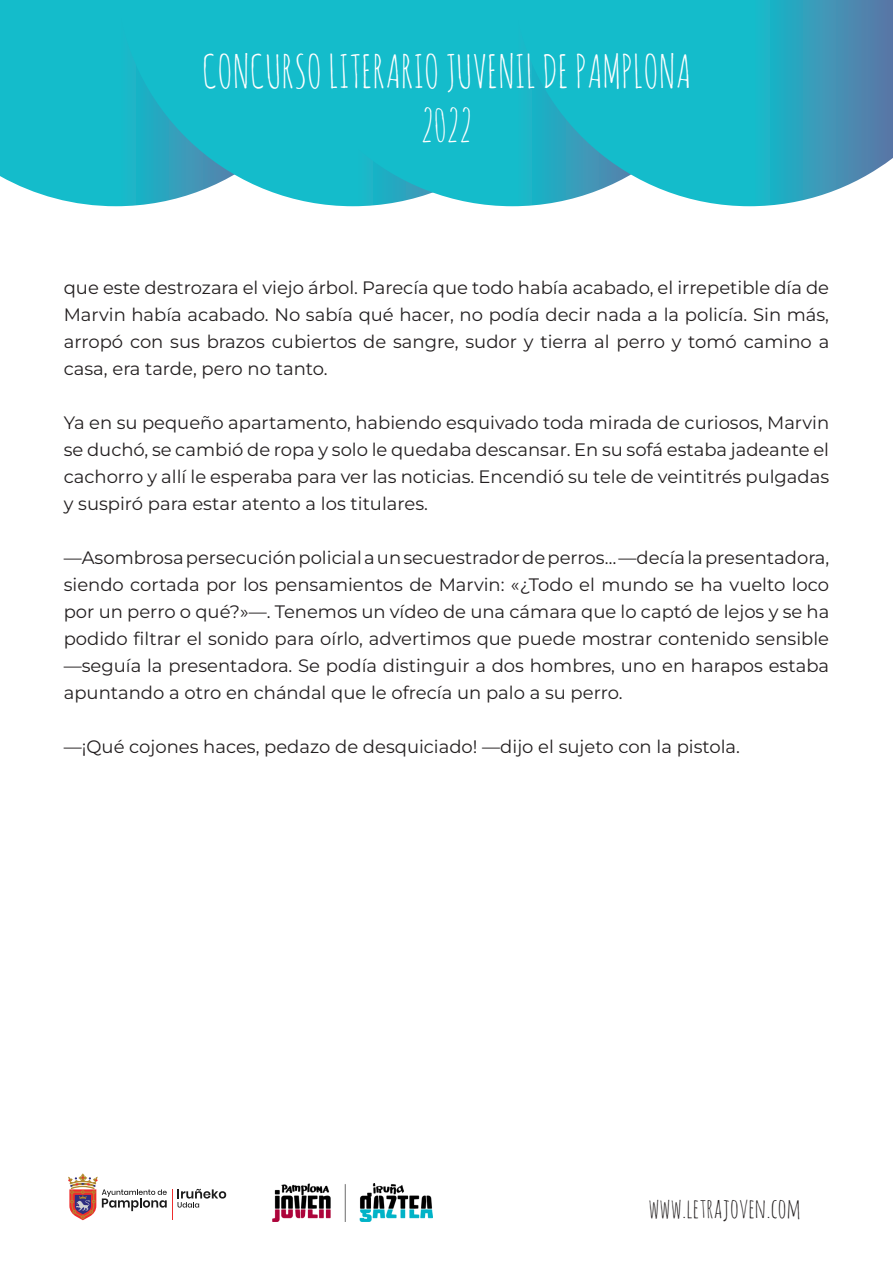
<style>
.page{position:relative;width:893px;height:1263px;background:#fff}
.page>*{position:absolute;margin:0;border:0;box-sizing:border-box;transform-origin:0 0}
.titulo_arriba{font:45px "Amatic SC";color:#fff}
.t1{font:27px "Amatic SC";color:#231f20}
.texto{font:18px/27px "Montserrat";color:#231f20;text-align:justify}
</style>
<div class="page">
<div style="left:0;top:0;width:118px;height:206px;background:#14bccb"></div>
<svg style="left:118px;top:0;width:159px;height:206px;background:#28bbcb"></svg>
<div style="left:277px;top:0;width:237px;height:206px;background:#14bccb"></div>
<svg style="left:514px;top:0;width:379px;height:206px;background:#30b2c6"></svg>
<svg style="left:178px;top:1189px;width:48px;height:18px"></svg>
<hr style="left:172px;top:1189px;width:1px;height:31px;background:#ee2d2d">
<svg style="left:68px;top:1173px;width:99px;height:47px"></svg>
<img style="left:272px;top:1184px;width:160px;height:37px">
<p class="titulo_arriba" style="left:202px;top:43px;width:490px">CONCURSO LITERARIO JUVENIL DE PAMPLONA</p>
<p class="titulo_arriba" style="left:421px;top:97px;width:52px">2022</p>
<p class="texto" style="left:64px;top:273px;width:767px">que este destrozara el viejo árbol. Parecía que todo había acabado, el irrepetible día de Marvin había acabado. No sabía qué hacer, no podía decir nada a la policía. Sin más, arropó con sus brazos cubiertos de sangre, sudor y tierra al perro y tomó camino a casa, era tarde, pero no tanto.</p>
<p class="texto" style="left:64px;top:408px;width:767px">Ya en su pequeño apartamento, habiendo esquivado toda mirada de curiosos, Marvin se duchó, se cambió de ropa y solo le quedaba descansar. En su sofá estaba jadeante el cachorro y allí le esperaba para ver las noticias. Encendió su tele de veintitrés pulgadas y suspiró para estar atento a los titulares.</p>
<p class="texto" style="left:64px;top:543px;width:767px">—Asombrosa persecución policial a un secuestrador de perros… —decía la presentadora, siendo cortada por los pensamientos de Marvin: «¿Todo el mundo se ha vuelto loco por un perro o qué?»—. Tenemos un vídeo de una cámara que lo captó de lejos y se ha podido filtrar el sonido para oírlo, advertimos que puede mostrar contenido sensible —seguía la presentadora. Se podía distinguir a dos hombres, uno en harapos estaba apuntando a otro en chándal que le ofrecía un palo a su perro.</p>
<p class="texto" style="left:64px;top:732px;width:678px">—¡Qué cojones haces, pedazo de desquiciado! —dijo el sujeto con la pistola.</p>
<p class="t1" style="left:648px;top:1190px;width:154px">www.letrajoven.com</p>
</div>
